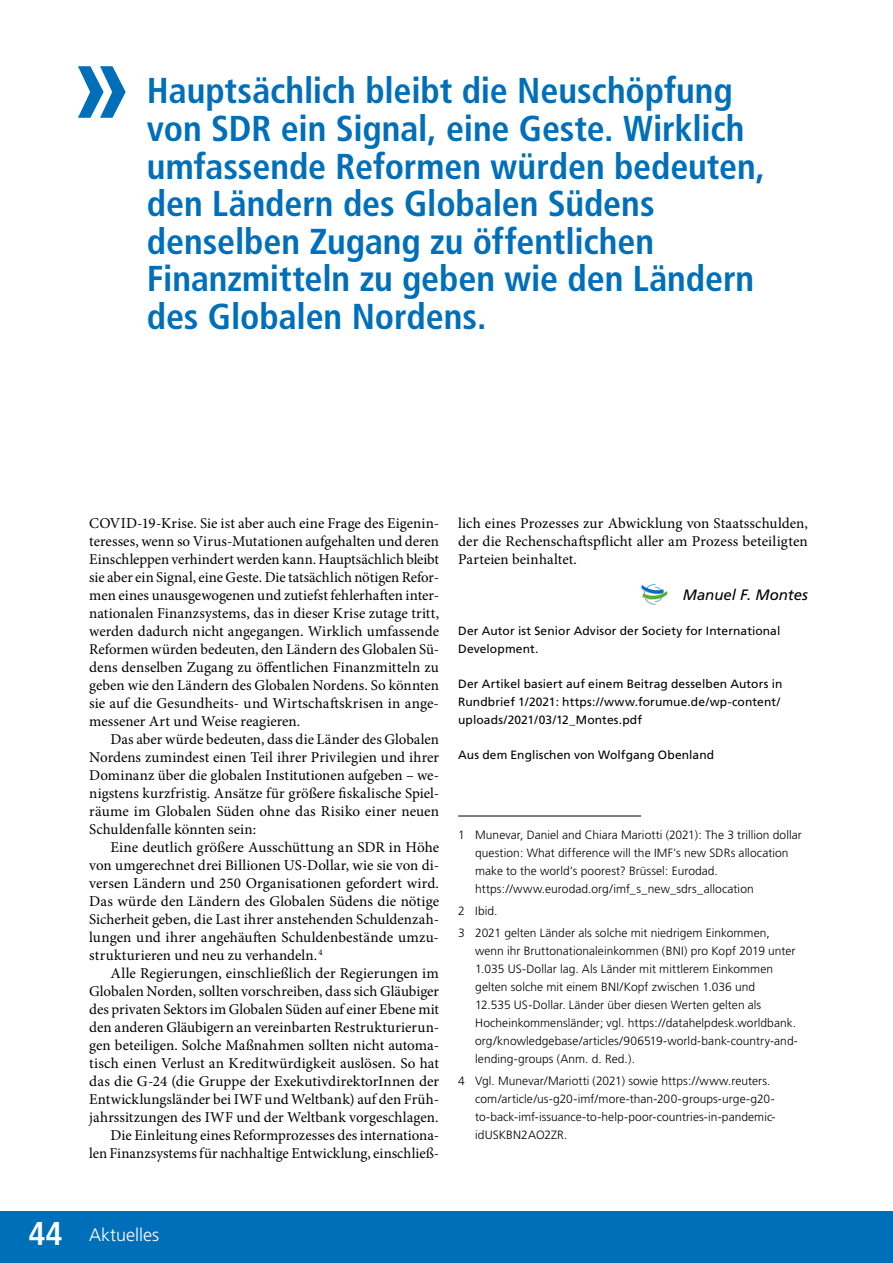
<style>
.page{position:relative;width:893px;height:1263px;background:#fff}
.page>*{position:absolute;margin:0;border:0;box-sizing:border-box;transform-origin:0 0}
.t1{font:700 condensed 36px/37.5px "Frutiger";letter-spacing:-.005em;color:#006fba}
.t2{font:300 18px "Frutiger";color:#fff}
.t3{font:15px/18px "Minion Pro";color:#000;text-align:justify}
.t4{font:italic 15px "Frutiger";color:#000}
.t5{font:300 12px/18px "Frutiger";letter-spacing:.005em;color:#000}
.t6{font:12px/18px "Frutiger";letter-spacing:.01em;color:#000}
.s1{font-weight:700;font-stretch:condensed;font-size:33px}
</style>
<div class="page">
<hr style="left:458px;top:816px;width:183px;height:1px;background:#000">
<svg style="left:641px;top:584px;width:26px;height:21px"></svg>
<svg style="left:78px;top:66px;width:48px;height:52px"></svg>
<div style="left:0;top:1212px;width:893px;height:51px;background:#006fba"></div>
<p class="t1" style="left:147px;top:72px;width:620px">Hauptsächlich bleibt die Neuschöpfung von SDR ein Signal, eine Geste. Wirklich umfassende Reformen würden bedeuten, den Ländern des Globalen Südens denselben Zugang zu öffentlichen Finanzmitteln zu geben wie den Ländern des Globalen Nordens.</p>
<p class="t3" style="left:89px;top:514px;width:351px">COVID-19-Krise. Sie ist aber auch eine Frage des Eigenin&shy;teresses, wenn so Virus-Mutationen aufgehalten und deren Einschleppen verhindert werden kann. Hauptsächlich bleibt sie aber ein Signal, eine Geste. Die tatsächlich nötigen Refor&shy;men eines unausgewogenen und zutiefst fehlerhaften inter&shy;nationalen Finanzsystems, das in dieser Krise zutage tritt, werden dadurch nicht angegangen. Wirklich umfassende Reformen würden bedeuten, den Ländern des Globalen Sü&shy;dens denselben Zugang zu öffentlichen Finanzmitteln zu geben wie den Ländern des Globalen Nordens. So könnten sie auf die Gesundheits- und Wirtschaftskrisen in ange&shy;messener Art und Weise reagieren.</p>
<p class="t3" style="left:89px;top:730px;width:351px;text-indent:21px">Das aber würde bedeuten, dass die Länder des Globalen Nordens zumindest einen Teil ihrer Privilegien und ihrer Dominanz über die globalen Institutionen aufgeben – we&shy;nigstens kurzfristig. Ansätze für größere fiskalische Spiel&shy;räume im Globalen Süden ohne das Risiko einer neuen Schuldenfalle könnten sein:</p>
<p class="t3" style="left:89px;top:838px;width:351px;text-indent:21px">Eine deutlich größere Ausschüttung an SDR in Höhe von umgerechnet drei Billionen US-Dollar, wie sie von di&shy;versen Ländern und 250 Organisationen gefordert wird.<br>Das würde den Ländern des Globalen Südens die nötige Sicherheit geben, die Last ihrer anstehenden Schuldenzah&shy;lungen und ihrer angehäuften Schuldenbestände umzu&shy;strukturieren und neu zu verhandeln. <sup>4</sup></p>
<p class="t3" style="left:89px;top:964px;width:351px;text-align:right">Alle Regierungen, einschließlich der Regierungen im Globalen Norden, sollten vorschreiben, dass sich Gläubiger des privaten Sektors im Globalen Süden auf einer Ebene mit den anderen Gläubigern an vereinbarten Restrukturierun&shy;gen beteiligen. Solche Maßnahmen sollten nicht automa&shy;tisch einen Verlust an Kreditwürdigkeit auslösen. So hat das die G-24 (die Gruppe der ExekutivdirektorInnen der Entwicklungsländer bei IWF und Weltbank) auf den Früh&shy;jahrssitzungen des IWF und der Weltbank vorgeschlagen.<br>Die Einleitung eines Reformprozesses des internationa&shy;len Finanzsystems für nachhaltige Entwicklung, einschließ-</p>
<p class="t3" style="left:458px;top:514px;width:351px">lich eines Prozesses zur Abwicklung von Staatsschulden, der die Rechenschaftspflicht aller am Prozess beteiligten Parteien beinhaltet.</p>
<p class="t4" style="left:683px;top:586px;width:127px">Manuel F. Montes</p>
<p class="t6" style="left:458px;top:621px;width:324px">Der Autor ist Senior Advisor der Society for International<br>Development.</p>
<p class="t6" style="left:458px;top:674px;width:326px">Der Artikel basiert auf einem Beitrag desselben Autors in<br>Rundbrief 1/2021: https://www.forumue.de/wp-content/ uploads/2021/03/12_Montes.pdf</p>
<p class="t6" style="left:458px;top:745px;width:258px">Aus dem Englischen von Wolfgang Obenland</p>
<p class="t5" style="left:475px;top:825px;width:328px;text-indent:-17px">1 Munevar, Daniel and Chiara Mariotti (2021): The 3 trillion dollar question: What difference will the IMF’s new SDRs allocation make to the world’s poorest? Brüssel: Eurodad. https://www.eurodad.org/imf_s_new_sdrs_allocation</p>
<p class="t5" style="left:458px;top:900px;width:313px;line-height:22.2px">2 Ibid.<br>3 2021 gelten Länder als solche mit niedrigem Einkommen,</p>
<p class="t5" style="left:475px;top:942px;width:324px">wenn ihr Bruttonationaleinkommen (BNI) pro Kopf 2019 unter 1.035 US-Dollar lag. Als Länder mit mittlerem Einkommen gelten solche mit einem BNI/Kopf zwischen 1.036 und<br>12.535 US-Dollar. Länder über diesen Werten gelten als Hocheinkommensländer; vgl. https://datahelpdesk.worldbank. org/knowledgebase/articles/906519-world-bank-country-and&shy;lending-groups (Anm. d. Red.).</p>
<p class="t5" style="left:475px;top:1072px;width:302px;text-indent:-17px">4 Vgl. Munevar/Mariotti (2021) sowie https://www.reuters. com/article/us-g20-imf/more-than-200-groups-urge-g20- to-back-imf-issuance-to-help-poor-countries-in-pandemic&shy;idUSKBN2AO2ZR.</p>
<p class="t2" style="left:28px;top:1225px;width:132px"><span class="s1">44</span> Aktuelles</p>
</div>
